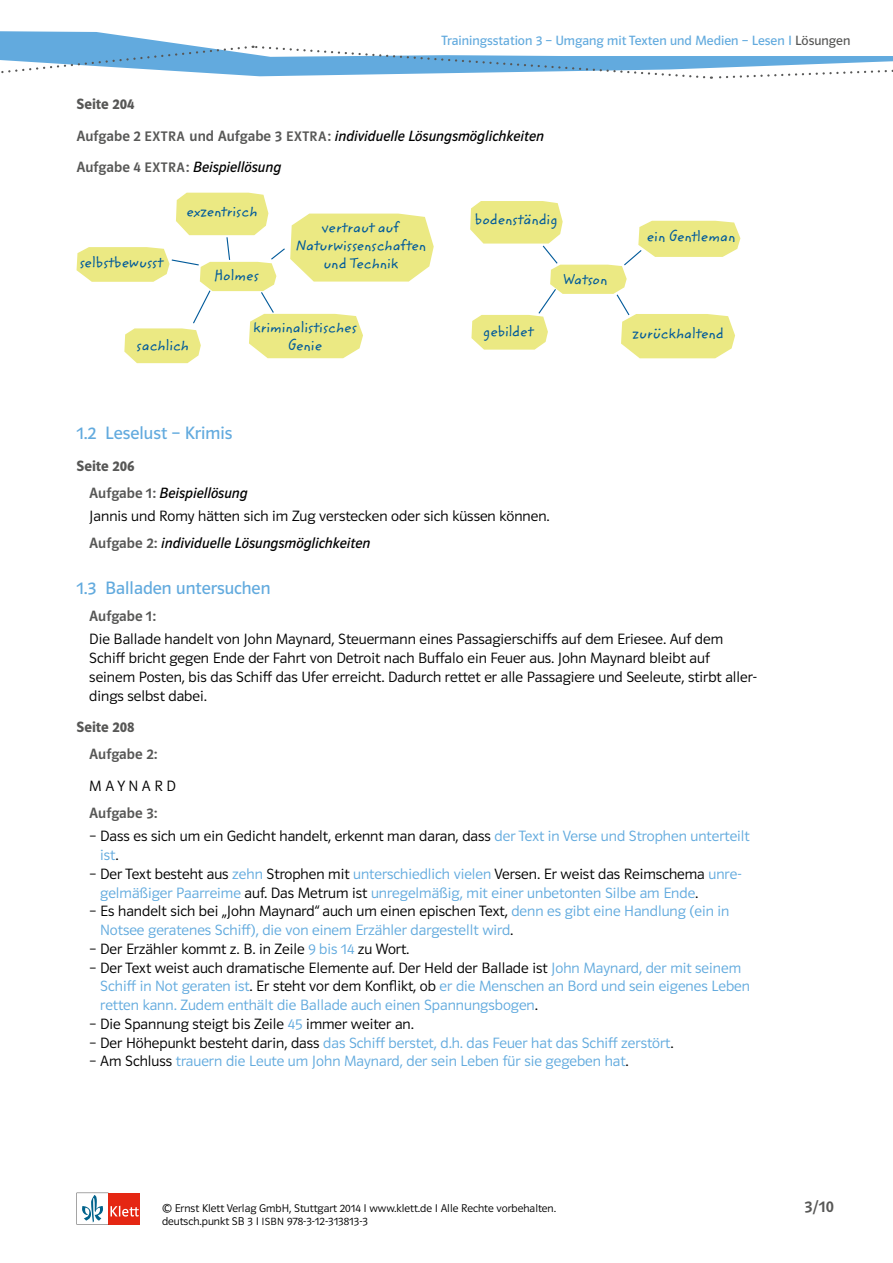
<style>
.page{position:relative;width:893px;height:1263px;background:#fff}
.page>*{position:absolute;margin:0;border:0;box-sizing:border-box;transform-origin:0 0}
.Ü3_Unterkapitel{font:18px "Polo ST11 K Buch";color:#62aade}
.t1{font:16.5px "Polo ST11 K Krftg";color:#575756}
.Lösung_Text_leicht{font:15px/18.8px "Polo ST11 K Leicht";color:#62aade}
.Lösung_Text_leicht-2{font:15px/18.8px "Polo ST11 K Leicht";color:#000}
.t2{font:15px/18px "Zemke Hand ITC";color:#005a9a;text-align:center}
.Ü4_Seitenzahl{font:15px "Polo ST11 K Buch Kursiv";color:#000}
.Aufgabe{font:15px "Polo ST11 K Buch Kursiv";color:#000}
.Aufgabe-2{font:15px "Polo ST11 K Krftg";color:#575756}
.Ü4_Seitenzahl-2{font:15px "Polo ST11 K Hfett";color:#575756}
.t3{font:13.5px "Polo ST11 K Buch";color:#62aade}
.t4{font:11.25px/12.8px "Polo ST11 K Leicht";color:#000}
.s1{color:#575756}
.s2{font-family:"Polo ST11 K Krftg";color:#575756}
.s3{font-family:"Polo ST11 K Krftg";font-size:13.8px;color:#575756}
.s4{color:#62aade}
.s5{color:#000}
.s6{font-size:10.5px}
</style>
<div class="page">
<svg style="left:77px;top:193px;width:357px;height:170px"></svg>
<svg style="left:470px;top:201px;width:270px;height:157px"></svg>
<svg style="left:77px;top:1193px;width:63px;height:31px"></svg>
<svg style="left:0;top:31px;width:893px;height:48px"></svg>
<p class="t3" style="left:442px;top:33px;width:410px">Trainingsstation 3 – Umgang mit Texten und Medien – Lesen I <span class="s1">Lösungen</span></p>
<p class="Ü4_Seitenzahl-2" style="left:77px;top:96px;width:59px">Seite 204</p>
<p class="Ü4_Seitenzahl" style="left:77px;top:128px;width:469px"><span class="s2">Aufgabe 2</span> <span class="s3">EXTRA</span> <span class="s2">und Aufgabe 3</span> <span class="s3">EXTRA</span><span class="s2">:</span> individuelle Lösungsmöglichkeiten</p>
<p class="Ü4_Seitenzahl" style="left:77px;top:159px;width:206px"><span class="s2">Aufgabe 4</span> <span class="s3">EXTRA</span><span class="s2">:</span> Beispiellösung</p>
<p class="t2" style="left:80px;top:254px;width:85px">selbstbewusst</p>
<p class="t2" style="left:186px;top:202px;width:72px">exzentrisch</p>
<p class="t2" style="left:214px;top:267px;width:47px">Holmes</p>
<p class="t2" style="left:296px;top:219px;width:132px">vertraut auf<br>Naturwissenschaften und Technik</p>
<p class="t2" style="left:475px;top:211px;width:84px">bodenständig</p>
<p class="t2" style="left:563px;top:270px;width:46px">Watson</p>
<p class="t2" style="left:647px;top:227px;width:90px">ein Gentleman</p>
<p class="t2" style="left:137px;top:337px;width:54px">sachlich</p>
<p class="t2" style="left:253px;top:319px;width:105px">kriminalistisches<br>Genie</p>
<p class="t2" style="left:483px;top:323px;width:52px">gebildet</p>
<p class="t2" style="left:633px;top:324px;width:93px">zurückhaltend</p>
<p class="Ü3_Unterkapitel" style="left:77px;top:423px;width:157px">1.2 Leselust – Krimis</p>
<p class="Ü4_Seitenzahl-2" style="left:77px;top:457px;width:59px">Seite 206</p>
<p class="Aufgabe" style="left:89px;top:485px;width:160px"><span class="s2">Aufgabe 1:</span> Beispiellösung</p>
<p class="Lösung_Text_leicht-2" style="left:89px;top:507px;width:462px">Jannis und Romy hätten sich im Zug verstecken oder sich küssen können.</p>
<p class="Aufgabe" style="left:89px;top:535px;width:283px"><span class="s2">Aufgabe 2:</span> individuelle Lösungsmöglichkeiten</p>
<p class="Ü3_Unterkapitel" style="left:77px;top:578px;width:196px">1.3 Balladen untersuchen</p>
<p class="Aufgabe-2" style="left:89px;top:608px;width:68px">Aufgabe 1:</p>
<p class="Lösung_Text_leicht-2" style="left:89px;top:630px;width:669px">Die Ballade handelt von John Maynard, Steuermann eines Passagierschiffs auf dem Eriesee. Auf dem Schiff bricht gegen Ende der Fahrt von Detroit nach Buffalo ein Feuer aus. John Maynard bleibt auf seinem Posten, bis das Schiff das Ufer erreicht. Dadurch rettet er alle Passagiere und Seeleute, stirbt aller&shy;dings selbst dabei.</p>
<p class="Ü4_Seitenzahl-2" style="left:77px;top:719px;width:59px">Seite 208</p>
<p class="Aufgabe-2" style="left:89px;top:746px;width:70px">Aufgabe 2:</p>
<p class="Lösung_Text_leicht-2" style="left:89px;top:777px;width:88px">M A Y N A R D</p>
<p class="Aufgabe-2" style="left:89px;top:805px;width:70px">Aufgabe 3:</p>
<p class="Lösung_Text_leicht-2" style="left:100px;top:827px;width:651px;text-indent:-11px">– Dass es sich um ein Gedicht handelt, erkennt man daran, dass <span class="s4">der Text in Verse und Strophen unterteilt ist</span>.</p>
<p class="Lösung_Text_leicht" style="left:100px;top:864px;width:643px;text-indent:-11px"><span class="s5">– Der Text besteht aus</span> zehn <span class="s5">Strophen mit</span> unterschiedlich vielen <span class="s5">Versen. Er weist das Reimschema</span> unre&shy;gelmäßiger Paarreime <span class="s5">auf. Das Metrum ist</span> unregelmäßig, mit einer unbetonten Silbe am Ende<span class="s5">.</span></p>
<p class="Lösung_Text_leicht" style="left:100px;top:902px;width:631px;text-indent:-11px"><span class="s5">– Es handelt sich bei „John Maynard“ auch um einen epischen Text,</span> denn es gibt eine Handlung (ein in<br>Notsee geratenes Schiff), die von einem Erzähler dargestellt wird<span class="s5">.</span></p>
<p class="Lösung_Text_leicht-2" style="left:89px;top:939px;width:322px">– Der Erzähler kommt z. B. in Zeile <span class="s4">9 bis 14</span> zu Wort.</p>
<p class="Lösung_Text_leicht" style="left:100px;top:958px;width:651px;text-indent:-11px"><span class="s5">– Der Text weist auch dramatische Elemente auf. Der Held der Ballade ist</span> John Maynard, der mit seinem<br>Schiff in Not geraten ist<span class="s5">. Er steht vor dem Konflikt, ob</span> er die Menschen an Bord und sein eigenes Leben retten kann. Zudem enthält die Ballade auch einen Spannungsbogen<span class="s5">.</span></p>
<p class="Lösung_Text_leicht-2" style="left:89px;top:1014px;width:326px">– Die Spannung steigt bis Zeile <span class="s4">45</span> immer weiter an.</p>
<p class="Lösung_Text_leicht" style="left:89px;top:1033px;width:586px"><span class="s5">– Der Höhepunkt besteht darin, dass</span> das Schiff berstet, d.h. das Feuer hat das Schiff zerstört<span class="s5">.</span></p>
<p class="Lösung_Text_leicht" style="left:89px;top:1052px;width:541px"><span class="s5">– Am Schluss</span> trauern die Leute um John Maynard, der sein Leben für sie gegeben hat<span class="s5">.</span></p>
<p class="t4" style="left:162px;top:1202px;width:396px">© Ernst Klett Verlag GmbH, Stuttgart 2014 I www.klett.de I Alle Rechte vorbehalten. deutsch.punkt SB 3 I <span class="s6">ISBN</span> 978-3-12-313813-3</p>
<p class="t1" style="left:804px;top:1197px;width:31px">3/10</p>
</div>
